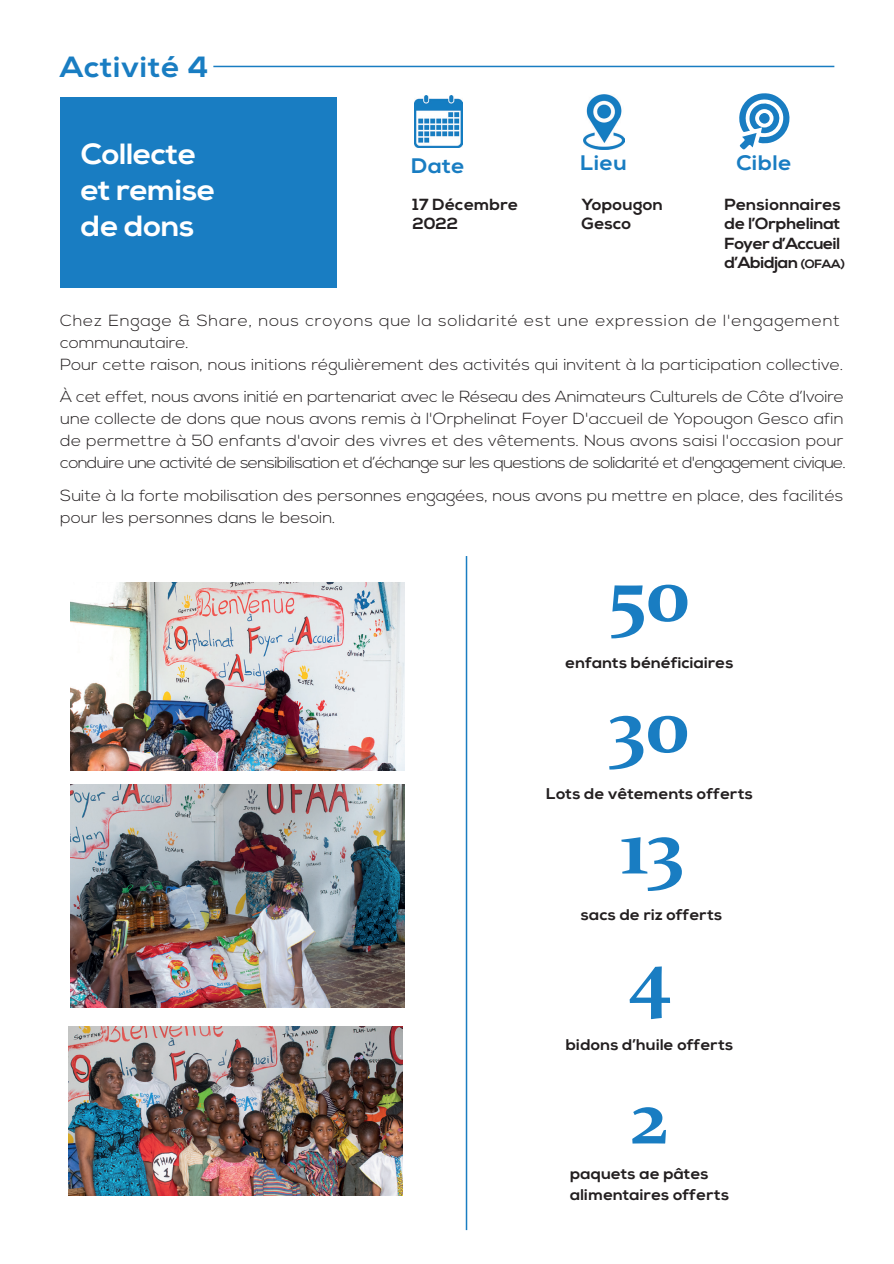
<style>
.page{position:relative;width:894px;height:1264px;background:#fff}
.page>*{position:absolute;margin:0;border:0;box-sizing:border-box;transform-origin:0 0}
.t1{font:700 78.15px "Constantia";color:#197dc2}
.t2{font:700 29.25px/36px "Nexa";letter-spacing:-.01em;color:#fff;scale:1.07 1}
.t3{font:700 29.25px "Nexa";letter-spacing:.025em;color:#197dc2;scale:1.07 1}
.t4{font:700 21px "Nexa";letter-spacing:.025em;color:#197dc2;scale:1.07 1}
.t5{font:300 16.05px/21.9px "Nexa";letter-spacing:-.005em;color:#231f20;scale:1.07 1}
.t6{font:700 16.05px/19.5px "Nexa";color:#231f20;scale:1.07 1}
.t7{font:700 15.45px/21.1px "Nexa";letter-spacing:.01em;color:#231f20;scale:1.07 1}
.s1{font-size:12px}
</style>
<div class="page">
<svg style="left:739px;top:93px;width:51px;height:57px"></svg>
<svg style="left:758px;top:113px;width:11px;height:11px"></svg>
<hr style="left:213px;top:66px;width:621px;height:1px;background:#197dc2">
<hr style="left:465px;top:556px;width:2px;height:673px;background:#197dc2">
<div style="left:60px;top:97px;width:276px;height:190px;background:#197dc2"></div>
<img style="left:414px;top:96px;width:48px;height:51px">
<img style="left:583px;top:94px;width:41px;height:55px">
<img style="left:70px;top:582px;width:334px;height:188px">
<img style="left:70px;top:784px;width:335px;height:223px">
<img style="left:68px;top:1026px;width:334px;height:169px">
<h2 class="t3" style="left:60px;top:50px;width:140px">Activité 4</h2>
<h2 class="t2" style="left:81px;top:137px;width:109px">Collecte</h2>
<h2 class="t2" style="left:81px;top:173px;width:127px">et remise de dons</h2>
<h3 class="t4" style="left:411px;top:153px;width:51px">Date</h3>
<h3 class="t4" style="left:580px;top:151px;width:45px">Lieu</h3>
<h3 class="t4" style="left:736px;top:151px;width:53px">Cible</h3>
<p class="t6" style="left:412px;top:195px;width:100px">17 Décembre<br>2022</p>
<p class="t6" style="left:581px;top:195px;width:77px">Yopougon<br>Gesco</p>
<p class="t6" style="left:724px;top:195px;width:114px">Pensionnaires de l’Orphelinat<br>Foyer d’Accueil d’Abidjan <span class="s1">(OFAA)</span></p>
<p class="t5" style="left:60px;top:310px;width:733px">Chez Engage &amp; Share, nous croyons que la solidarité est une expression de l'engagement communautaire.<br>Pour cette raison, nous initions régulièrement des activités qui invitent à la participation collective.</p>
<p class="t5" style="left:60px;top:386px;width:735px">À cet effet, nous avons initié en partenariat avec le Réseau des Animateurs Culturels de Côte d’Ivoire une collecte de dons que nous avons remis à l'Orphelinat Foyer D'accueil de Yopougon Gesco afin de permettre à 50 enfants d'avoir des vivres et des vêtements. Nous avons saisi l'occasion pour conduire une activité de sensibilisation et d’échange sur les questions de solidarité et d'engagement civique.</p>
<p class="t5" style="left:60px;top:485px;width:733px">Suite à la forte mobilisation des personnes engagées, nous avons pu mettre en place, des facilités pour les personnes dans le besoin.</p>
<h1 class="t1" style="left:608px;top:540px;width:83px">50</h1>
<p class="t7" style="left:565px;top:652px;width:158px">enfants bénéficiaires</p>
<h1 class="t1" style="left:609px;top:671px;width:82px">30</h1>
<p class="t7" style="left:546px;top:783px;width:195px">Lots de vêtements offerts</p>
<h1 class="t1" style="left:619px;top:792px;width:65px">13</h1>
<p class="t7" style="left:580px;top:904px;width:134px">sacs de riz offerts</p>
<h1 class="t1" style="left:629px;top:922px;width:42px">4</h1>
<p class="t7" style="left:565px;top:1034px;width:158px">bidons d’huile offerts</p>
<h1 class="t1" style="left:630px;top:1062px;width:39px">2</h1>
<p class="t7" style="left:570px;top:1163px;width:150px">paquets de pâtes alimentaires offerts</p>
</div>
